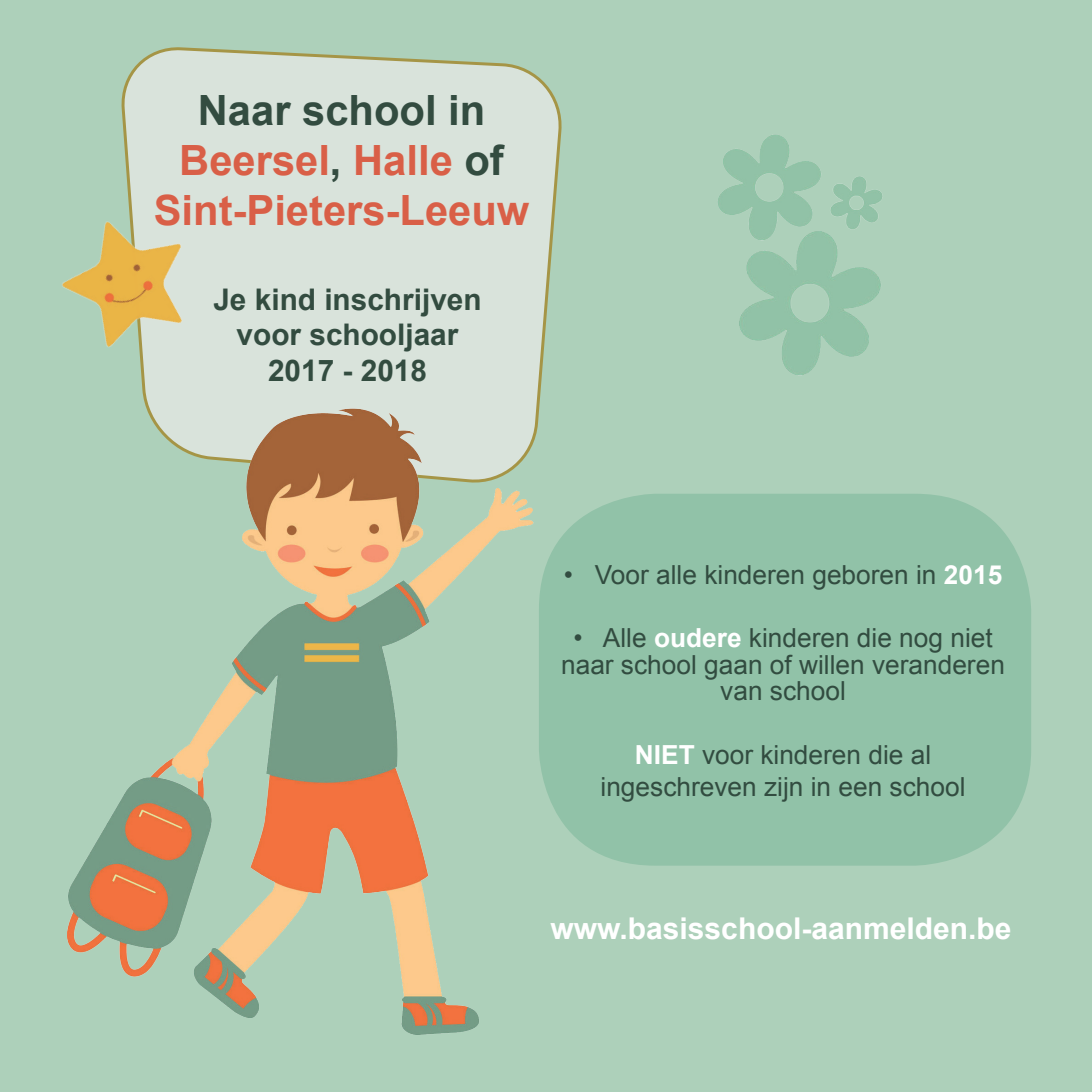
<style>
.page{position:relative;width:1092px;height:1092px;background:#fff}
.page>*{position:absolute;margin:0;border:0;box-sizing:border-box;transform-origin:0 0}
.t1{font:700 41.75px/50px "Arial";color:#d95f47;text-align:center}
.t2{font:700 30px "Arial";color:#fff}
.t3{font:700 29.75px/35.8px "Arial";color:#334c40;text-align:center}
.t4{font:26.25px/26.5px "Arial";color:#324c40;text-align:center}
.s1{color:#334c40}
.s2{font-weight:700;color:#fff}
</style>
<div class="page">
<div style="left:0;top:0;width:1091px;height:1091px;background:#add0ba"></div>
<svg style="left:121px;top:45px;width:441px;height:349px;background:#d4e0d5"></svg>
<img style="left:12px;top:172px;width:228px;height:231px">
<img style="left:57px;top:394px;width:508px;height:663px">
<div style="left:539px;top:493px;width:492px;height:372px;background:#91c2a8;border-radius:116px"></div>
<img style="left:676px;top:114px;width:177px;height:150px">
<img style="left:809px;top:166px;width:89px;height:38px">
<img style="left:683px;top:204px;width:242px;height:205px">
<h1 class="t1" style="left:154px;top:86px;width:377px"><span class="s1">Naar school in<br></span>Beersel<span class="s1">,</span> Halle <span class="s1">of<br></span>Sint-Pieters-Leeuw</h1>
<p class="t3" style="left:213px;top:282px;width:270px">Je kind inschrijven voor schooljaar<br>2017 - 2018</p>
<p class="t4" style="left:563px;top:561px;width:440px">• Voor alle kinderen geboren in <span class="s2">2015</span></p>
<p class="t4" style="left:561px;top:624px;width:445px">• Alle <span class="s2">oudere</span> kinderen die nog niet naar school gaan of willen veranderen van school</p>
<p class="t4" style="left:600px;top:739px;width:366px;line-height:31.5px"><span class="s2">NIET</span> voor kinderen die al ingeschreven zijn in een school</p>
<p class="t2" style="left:550px;top:908px;width:462px">www.basisschool-aanmelden.be</p>
</div>
